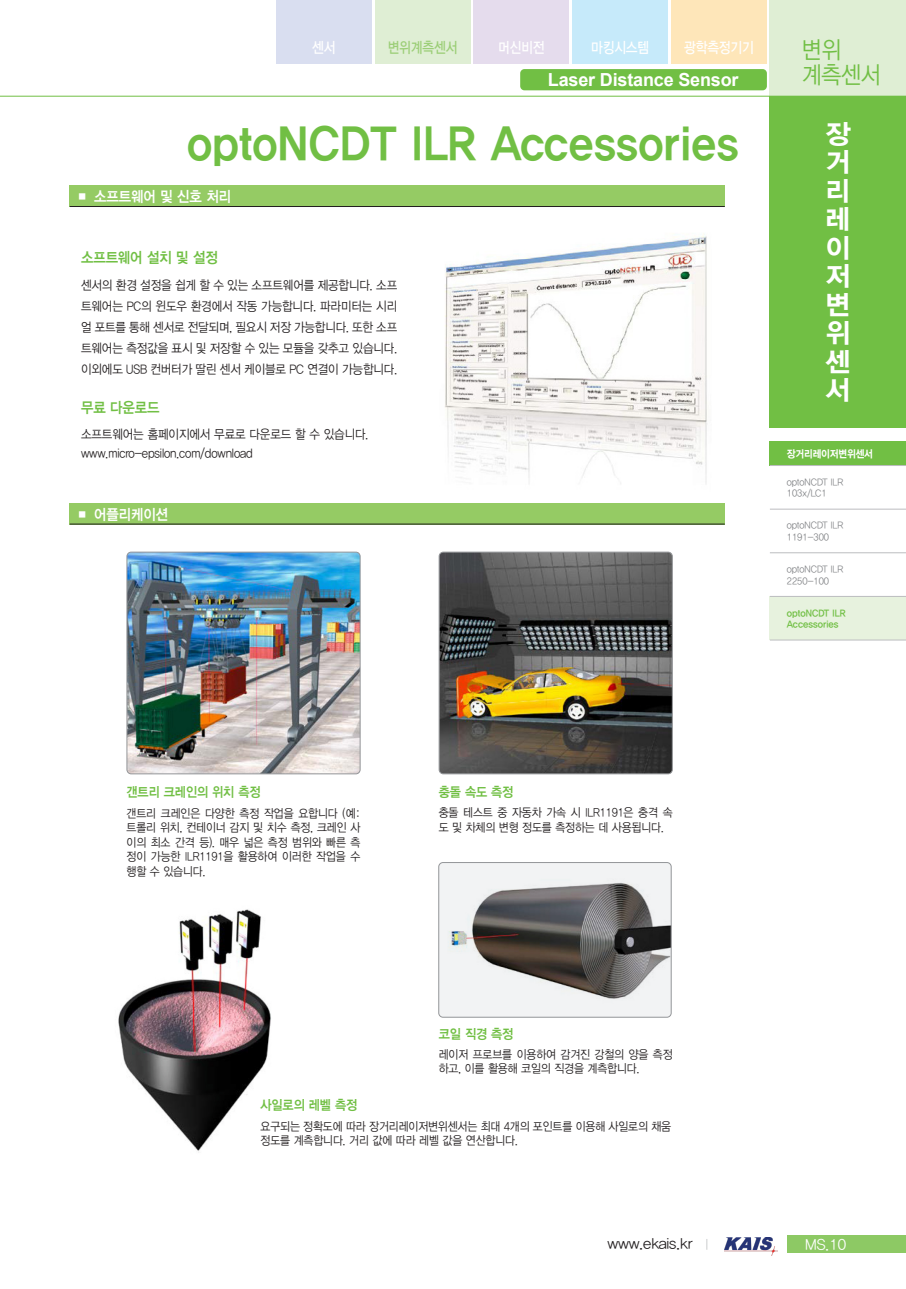
<style>
.page{position:relative;width:906px;height:1289px;background:#fff}
.page>*{position:absolute;margin:0;border:0;box-sizing:border-box;transform-origin:0 0}
.t1{font:45px "YDVYGO35";letter-spacing:-.01em;color:#71bf44;scale:.95 1}
.t2{font:27px/28.5px "YDVYGO35";color:#fff;text-align:justify}
.t3{font:24px/25.5px "YDVYGO32";letter-spacing:-.01em;color:#71bf44;scale:.9 1}
.t4{font:700 18px "Arial";letter-spacing:-.01em;color:#fff}
.t5{font:15px "YDVYGO34";letter-spacing:-.01em;color:#fff}
.t6{font:15px "YDVYGO33";letter-spacing:-.01em;color:#fff;scale:.85 1}
.inno_style{font:15px "YDVYGO34";letter-spacing:-.01em;color:#71bf44;scale:.9 1}
.t7{font:15px "YDVYGO32";letter-spacing:-.01em;color:#231f20}
.t8{font:15px "YDVYGO33";letter-spacing:-.01em;color:#9cce77;scale:.85 1}
.t9{font:15px "YDVYGO32";color:#fff}
.inno_style-2{font:13.5px "YDVYGO34";letter-spacing:-.01em;color:#71bf44;scale:.9 1}
.inno_style-3{font:12.75px/21px "YDVYGO32";letter-spacing:-.01em;color:#231f20;text-align:justify;scale:.9 1}
.inno_style-4{font:12px/14.4px "YDVYGO32";letter-spacing:-.01em;color:#231f20;scale:.9 1}
.t10{font:10.5px "YDVYGO35";letter-spacing:-.01em;color:#fff;scale:.9 1}
.t11{font:9.75px "YDVYGO32";color:#808285;scale:.95 1}
.t12{font:9.75px "YDVYGO34";color:#71bf44;scale:.95 1}
.s1{font-family:"YDVYGO31";font-size:12px;color:#939598}
</style>
<div class="page">
<img style="left:725px;top:1237px;width:52px;height:18px">
<svg style="left:787px;top:1236px;width:1px;height:14px"></svg>
<div style="left:770px;top:0;width:136px;height:96px;background:#dfeed4"></div>
<div style="left:788px;top:1235px;width:118px;height:17px;background:#8dc964"></div>
<div style="left:572px;top:0;width:96px;height:64px;background:#c6eafa"></div>
<div style="left:375px;top:0;width:95px;height:64px;background:#dfeed4"></div>
<div style="left:473px;top:0;width:96px;height:64px;background:#e5dced"></div>
<div style="left:671px;top:0;width:96px;height:64px;background:#fee6b9"></div>
<div style="left:276px;top:0;width:96px;height:64px;background:#d9def0"></div>
<hr style="left:0;top:96px;width:906px;height:1px;background:#71bf44">
<div style="left:770px;top:96px;width:136px;height:331px;background:#71bf44"></div>
<div style="left:520px;top:69px;width:247px;height:21px;background:#71bf44;border-radius:4px"></div>
<div style="left:770px;top:441px;width:136px;height:24px;background:#71bf44"></div>
<div style="left:770px;top:596px;width:136px;height:44px;background:#e7f2de"></div>
<hr style="left:770px;top:465px;width:136px;height:1px;background:#bcbdc0">
<hr style="left:770px;top:509px;width:136px;height:1px;background:#bcbdc0">
<hr style="left:770px;top:552px;width:136px;height:1px;background:#bcbdc0">
<hr style="left:770px;top:596px;width:136px;height:1px;background:#bcbdc0">
<hr style="left:770px;top:639px;width:136px;height:1px;background:#bcbdc0">
<div style="left:70px;top:185px;width:655px;height:22px;background:#95cb64"></div>
<hr style="left:70px;top:206px;width:655px;height:1px;background:#231f20">
<div style="left:70px;top:503px;width:655px;height:21px;background:#95cb64"></div>
<hr style="left:70px;top:524px;width:655px;height:1px;background:#231f20">
<img style="left:445px;top:235px;width:262px;height:249px">
<img style="left:127px;top:553px;width:233px;height:220px">
<div style="left:127px;top:551px;width:233px;height:223px;border:1px solid #939598;border-radius:4px"></div>
<img style="left:439px;top:553px;width:233px;height:220px">
<div style="left:439px;top:551px;width:233px;height:223px;border:1px solid #939598;border-radius:4px"></div>
<img style="left:118px;top:909px;width:153px;height:244px">
<img style="left:440px;top:865px;width:229px;height:149px">
<div style="left:438px;top:862px;width:233px;height:155px;border:1px solid #939598;border-radius:4px"></div>
<p class="t6" style="left:312px;top:37px;width:29px">센서</p>
<p class="t8" style="left:388px;top:37px;width:84px">변위계측센서</p>
<p class="t6" style="left:498px;top:37px;width:56px">머신비전</p>
<p class="t6" style="left:591px;top:37px;width:70px">마킹시스템</p>
<p class="t6" style="left:684px;top:37px;width:84px">광학측정기기</p>
<h3 class="t4" style="left:548px;top:67px;width:192px">Laser Distance Sensor</h3>
<p class="t1" style="left:187px;top:113px;width:583px">optoNCDT ILR Accessories</p>
<p class="t5" style="left:76px;top:186px;width:157px">■ 소프트웨어 및 신호 처리</p>
<p class="inno_style" style="left:81px;top:248px;width:153px">소프트웨어 설치 및 설정</p>
<p class="inno_style-3" style="left:81px;top:274px;width:353px">센서의 환경 설정을 쉽게 할 수 있는 소프트웨어를 제공합니다. 소프 트웨어는 PC의 윈도우 환경에서 작동 가능합니다. 파라미터는 시리 얼 포트를 통해 센서로 전달되며, 필요시 저장 가능합니다. 또한 소프 트웨어는 측정값을 표시 및 저장할 수 있는 모듈을 갖추고 있습니다. 이외에도 USB 컨버터가 딸린 센서 케이블로 PC 연결이 가능합니다.</p>
<p class="inno_style" style="left:81px;top:398px;width:89px">무료 다운로드</p>
<p class="inno_style-3" style="left:81px;top:422px;width:321px">소프트웨어는 홈페이지에서 무료로 다운로드 할 수 있습니다.</p>
<p class="inno_style-3" style="left:81px;top:442px;width:192px">www.micro-epsilon.com/download</p>
<p class="t5" style="left:76px;top:504px;width:94px">■ 어플리케이션</p>
<h3 class="t3" style="left:801px;top:35px;width:89px">변위 계측센서</h3>
<h2 class="t2" style="left:825px;top:118px;width:26px">장 거 리 레 이 저 변 위 센 서</h2>
<p class="t10" style="left:787px;top:447px;width:97px">장거리레이저변위센서</p>
<p class="t11" style="left:787px;top:475px;width:61px">optoNCDT ILR</p>
<p class="t11" style="left:787px;top:487px;width:44px">103x/LC1</p>
<p class="t11" style="left:787px;top:519px;width:61px">optoNCDT ILR</p>
<p class="t11" style="left:787px;top:530px;width:46px">1191-300</p>
<p class="t11" style="left:787px;top:562px;width:61px">optoNCDT ILR</p>
<p class="t11" style="left:787px;top:574px;width:46px">2250-100</p>
<p class="t12" style="left:787px;top:606px;width:63px">optoNCDT ILR</p>
<p class="t12" style="left:787px;top:617px;width:56px">Accessories</p>
<p class="inno_style-2" style="left:127px;top:782px;width:151px">갠트리 크레인의 위치 측정</p>
<p class="inno_style-4" style="left:127px;top:805px;width:261px;text-align:justify">갠트리 크레인은 다양한 측정 작업을 요합니다 (예: 트롤리 위치, 컨테이너 감지 및 치수 측정, 크레인 사 이의 최소 간격 등). 매우 넓은 측정 범위와 빠른 측 정이 가능한 ILR1191을 활용하여 이러한 작업을 수 행할 수 있습니다.</p>
<p class="inno_style-2" style="left:439px;top:782px;width:85px">충돌 속도 측정</p>
<p class="inno_style-4" style="left:439px;top:804px;width:261px">충돌 테스트 중 자동차 가속 시 ILR1191은 충격 속 도 및 차체의 변형 정도를 측정하는 데 사용됩니다.</p>
<p class="inno_style-2" style="left:439px;top:1024px;width:85px">코일 직경 측정</p>
<p class="inno_style-4" style="left:439px;top:1046px;width:261px">레이저 프로브를 이용하여 감겨진 강철의 양을 측정 하고, 이를 활용해 코일의 직경을 계측합니다.</p>
<p class="inno_style-2" style="left:260px;top:1096px;width:109px">사일로의 레벨 측정</p>
<p class="inno_style-4" style="left:260px;top:1118px;width:458px">요구되는 정확도에 따라 장거리레이저변위센서는 최대 4개의 포인트를 이용해 사일로의 채움 정도를 계측합니다. 거리 값에 따라 레벨 값을 연산합니다.</p>
<p class="t7" style="left:607px;top:1233px;width:103px">www.ekais.kr <span class="s1">|</span></p>
<p class="t9" style="left:805px;top:1234px;width:43px">MS.10</p>
</div>
